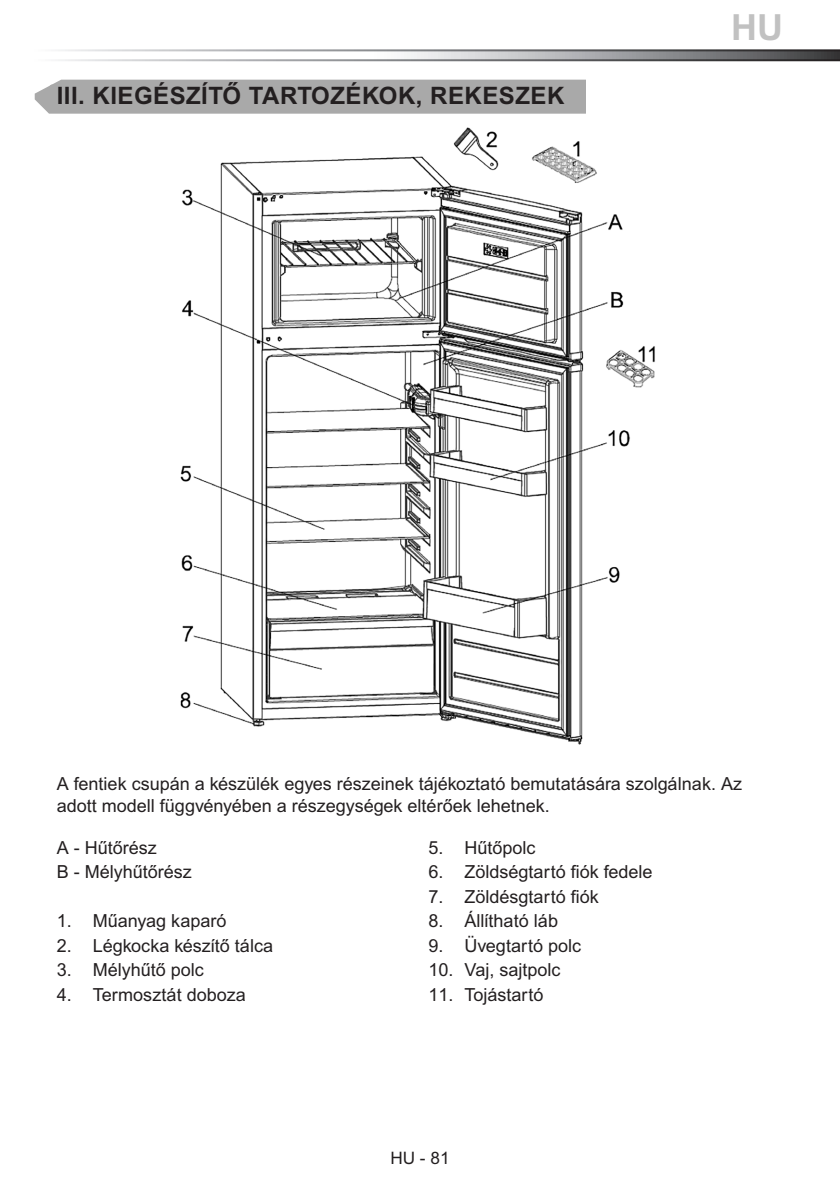
<style>
.page{position:relative;width:840px;height:1191px;background:#fff}
.page>*{position:absolute;margin:0;border:0;box-sizing:border-box;transform-origin:0 0}
.t1{font:700 36px "Arial MT Pro";color:#c1c1c1}
.t2{font:700 24px "Arial MT Pro";letter-spacing:.02em;color:#231f20}
.t3{font:18px/21.6px "Arial MT Pro";color:#231f20}
.t4{font:17.2px "Arial MT Pro";color:#231f20}
</style>
<div class="page">
<svg style="left:58px;top:49px;width:781px;height:12px"></svg>
<svg style="left:34px;top:79px;width:552px;height:35px;background:#adadad"></svg>
<img style="left:180px;top:127px;width:475px;height:618px">
<h2 class="t2" style="left:57px;top:82px;width:509px">III. KIEGÉSZÍTŐ TARTOZÉKOK, REKESZEK</h2>
<h1 class="t1" style="left:730px;top:6px;width:53px">HU</h1>
<p class="t3" style="left:57px;top:774px;width:686px">A fentiek csupán a készülék egyes részeinek tájékoztató bemutatására szolgálnak. Az adott modell függvényében a részegységek eltérőek lehetnek.</p>
<p class="t3" style="left:57px;top:836px;width:137px;line-height:24.4px">A - Hűtőrész<br>B - Mélyhűtőrész</p>
<p class="t3" style="left:57px;top:911px;width:171px">1. Műanyag kaparó</p>
<p class="t3" style="left:57px;top:935px;width:218px">2. Légkocka készítő tálca</p>
<p class="t3" style="left:57px;top:960px;width:149px">3. Mélyhűtő polc</p>
<p class="t3" style="left:57px;top:984px;width:190px">4. Termosztát doboza</p>
<p class="t3" style="left:428px;top:837px;width:109px">5. Hűtőpolc</p>
<p class="t3" style="left:428px;top:862px;width:225px">6. Zöldségtartó fiók fedele</p>
<p class="t3" style="left:428px;top:886px;width:172px">7. Zöldésgtartó fiók</p>
<p class="t3" style="left:428px;top:911px;width:131px">8. Állítható láb</p>
<p class="t3" style="left:428px;top:935px;width:154px">9. Üvegtartó polc</p>
<p class="t3" style="left:428px;top:960px;width:133px">10. Vaj, sajtpolc</p>
<p class="t3" style="left:428px;top:984px;width:116px">11. Tojástartó</p>
<p class="t4" style="left:390px;top:1147px;width:61px">HU - 81</p>
</div>
